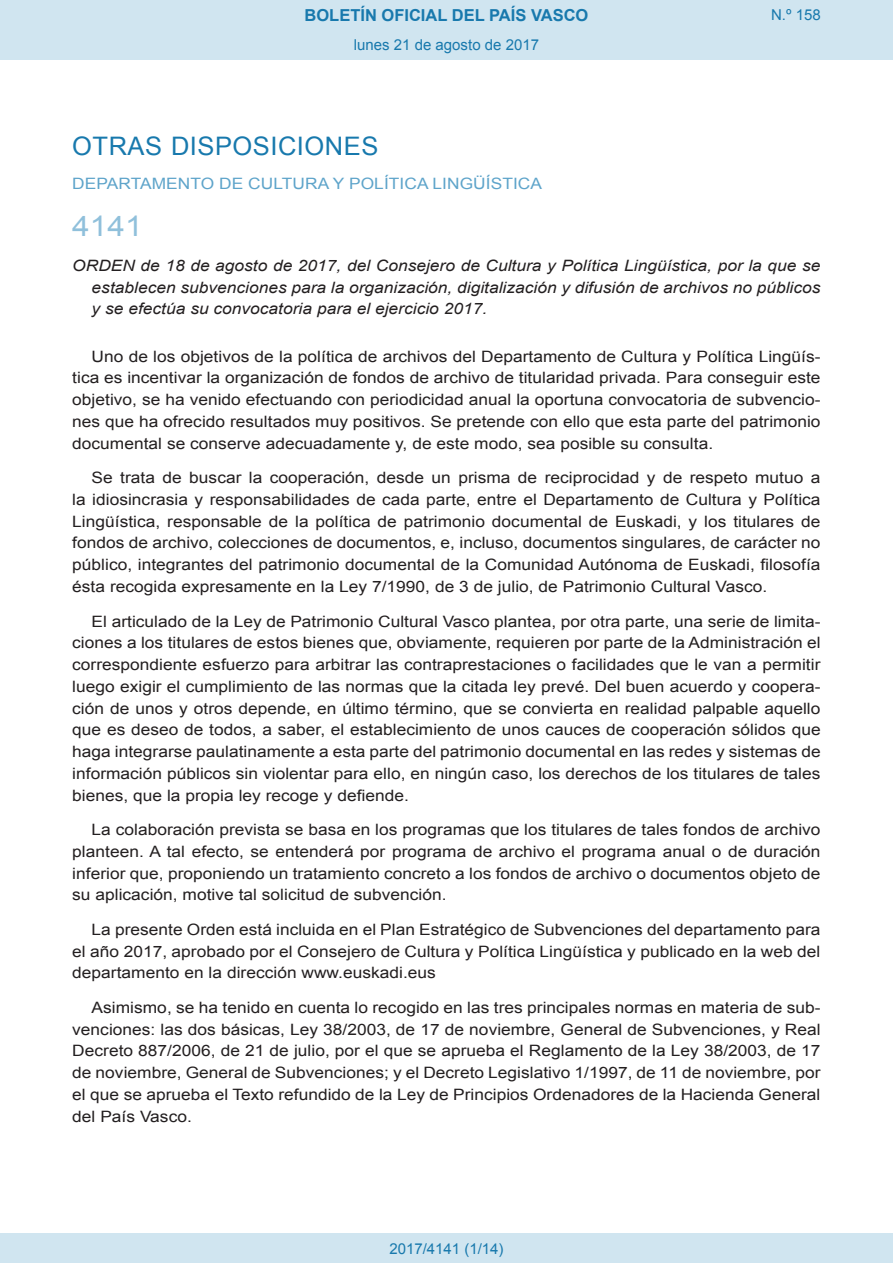
<style>
.page{position:relative;width:893px;height:1263px;background:#fff}
.page>*{position:absolute;margin:0;border:0;box-sizing:border-box;transform-origin:0 0}
.BOPVOrden{font:28.5px "Arial";color:#90c0db;scale:1.11 1}
.BOPVSeccion{font:25.5px "Arial";letter-spacing:.02em;color:#1879ad}
.t1{font:700 16.5px "Arial";color:#1879ad}
.BOPVDetalle{font:15.6px/21.8px "Arial";color:#231f20;text-align:justify;scale:1.11 1}
.BOPVTitulo{font:italic 15.6px/21.8px "Arial";color:#231f20;text-align:justify;scale:1.11 1}
.BOPVOrganismo{font:15.6px "Arial";letter-spacing:.005em;color:#5ea4ca;scale:1.11 1}
.Paginacion_Centro{font:15px "Arial";color:#1879ad}
</style>
<div class="page">
<div style="left:0;top:0;width:893px;height:60px;background:#d0e5f0"></div>
<div style="left:0;top:1233px;width:893px;height:30px;background:#d0e5f0"></div>
<p class="t1" style="left:305px;top:4px;width:285px">BOLETÍN OFICIAL DEL PAÍS VASCO</p>
<p class="Paginacion_Centro" style="left:354px;top:35px;width:187px">lunes 21 de agosto de 2017</p>
<p class="Paginacion_Centro" style="left:771px;top:5px;width:51px">N.º 158</p>
<p class="BOPVSeccion" style="left:72px;top:129px;width:308px">OTRAS DISPOSICIONES</p>
<p class="BOPVOrganismo" style="left:72px;top:173px;width:425px">DEPARTAMENTO DE CULTURA Y POLÍTICA LINGÜÍSTICA</p>
<p class="BOPVOrden" style="left:72px;top:208px;width:65px">4141</p>
<p class="BOPVTitulo" style="left:92px;top:255px;width:658px;text-indent:-19px">ORDEN de 18 de agosto de 2017, del Consejero de Cultura y Política Lingüística, por la que se establecen subvenciones para la organización, digitalización y difusión de archivos no públicos y se efectúa su convocatoria para el ejercicio 2017.</p>
<p class="BOPVDetalle" style="left:72px;top:345px;width:676px;text-indent:19px">Uno de los objetivos de la política de archivos del Departamento de Cultura y Política Lingüís&shy;tica es incentivar la organización de fondos de archivo de titularidad privada. Para conseguir este objetivo, se ha venido efectuando con periodicidad anual la oportuna convocatoria de subvencio&shy;nes que ha ofrecido resultados muy positivos. Se pretende con ello que esta parte del patrimonio documental se conserve adecuadamente y, de este modo, sea posible su consulta.</p>
<p class="BOPVDetalle" style="left:72px;top:467px;width:676px;text-indent:19px">Se trata de buscar la cooperación, desde un prisma de reciprocidad y de respeto mutuo a la idiosincrasia y responsabilidades de cada parte, entre el Departamento de Cultura y Política Lingüística, responsable de la política de patrimonio documental de Euskadi, y los titulares de fondos de archivo, colecciones de documentos, e, incluso, documentos singulares, de carácter no público, integrantes del patrimonio documental de la Comunidad Autónoma de Euskadi, filosofía ésta recogida expresamente en la Ley 7/1990, de 3 de julio, de Patrimonio Cultural Vasco.</p>
<p class="BOPVDetalle" style="left:72px;top:610px;width:676px;text-indent:19px">El articulado de la Ley de Patrimonio Cultural Vasco plantea, por otra parte, una serie de limita&shy;ciones a los titulares de estos bienes que, obviamente, requieren por parte de la Administración el correspondiente esfuerzo para arbitrar las contraprestaciones o facilidades que le van a permitir luego exigir el cumplimiento de las normas que la citada ley prevé. Del buen acuerdo y coopera&shy;ción de unos y otros depende, en último término, que se convierta en realidad palpable aquello que es deseo de todos, a saber, el establecimiento de unos cauces de cooperación sólidos que haga integrarse paulatinamente a esta parte del patrimonio documental en las redes y sistemas de información públicos sin violentar para ello, en ningún caso, los derechos de los titulares de tales bienes, que la propia ley recoge y defiende.</p>
<p class="BOPVDetalle" style="left:72px;top:819px;width:676px;text-indent:19px">La colaboración prevista se basa en los programas que los titulares de tales fondos de archivo planteen. A tal efecto, se entenderá por programa de archivo el programa anual o de duración inferior que, proponiendo un tratamiento concreto a los fondos de archivo o documentos objeto de su aplicación, motive tal solicitud de subvención.</p>
<p class="BOPVDetalle" style="left:72px;top:919px;width:675px;text-indent:19px">La presente Orden está incluida en el Plan Estratégico de Subvenciones del departamento para el año 2017, aprobado por el Consejero de Cultura y Política Lingüística y publicado en la web del departamento en la dirección www.euskadi.eus</p>
<p class="BOPVDetalle" style="left:72px;top:997px;width:676px;text-indent:19px">Asimismo, se ha tenido en cuenta lo recogido en las tres principales normas en materia de sub&shy;venciones: las dos básicas, Ley 38/2003, de 17 de noviembre, General de Subvenciones, y Real Decreto 887/2006, de 21 de julio, por el que se aprueba el Reglamento de la Ley 38/2003, de 17 de noviembre, General de Subvenciones; y el Decreto Legislativo 1/1997, de 11 de noviembre, por el que se aprueba el Texto refundido de la Ley de Principios Ordenadores de la Hacienda General del País Vasco.</p>
<p class="Paginacion_Centro" style="left:389px;top:1238px;width:116px">2017/4141 (1/14)</p>
</div>
